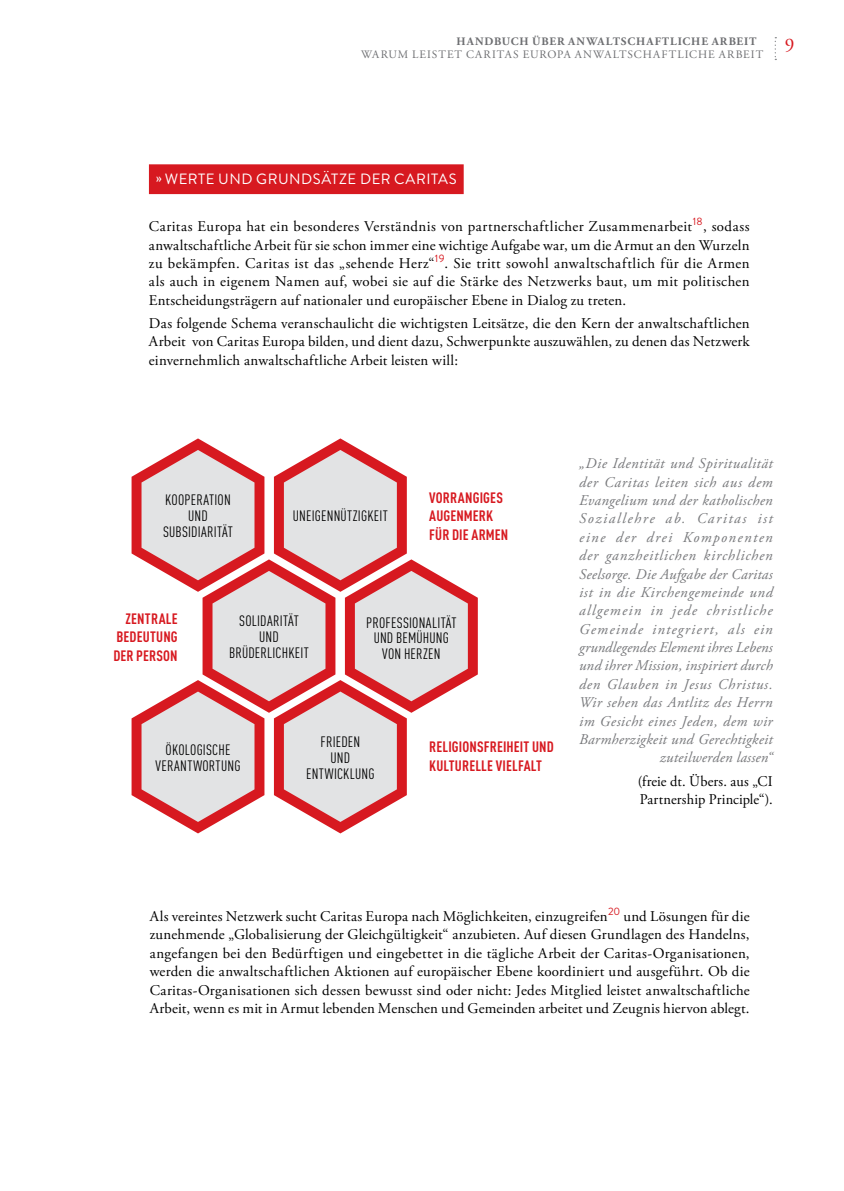
<style>
.page{position:relative;width:844px;height:1191px;background:#fff}
.page>*{position:absolute;margin:0;border:0;box-sizing:border-box;transform-origin:0 0}
.t1{font:19.25px "Adobe Garamond Pro";color:#d71920}
.t2{font:14.88px/18.4px "Adobe Garamond Pro";letter-spacing:.02em;color:#000;text-align:justify}
.t3{font:italic 14.88px/18.4px "Adobe Garamond Pro";letter-spacing:.035em;color:#77787b;text-align:right}
.t4{font:14.88px/15.8px "DIN Cond";letter-spacing:.015em;color:#000;text-align:center}
.t5{font:700 14.88px/18.4px "DIN Cond";letter-spacing:.01em;color:#d71920}
.t6{font:14.88px "Brandon Grotesque";letter-spacing:.035em;color:#fff}
.t7{font:11.38px "Adobe Garamond Pro";letter-spacing:.085em;color:#6d6e71}
.t8{font:700 11.38px "Adobe Garamond Pro";letter-spacing:.075em;color:#6d6e71}
</style>
<div class="page">
<svg style="left:774px;top:37px;width:2px;height:23px"></svg>
<svg style="left:131px;top:438px;width:346px;height:395px"></svg>
<div style="left:149px;top:164px;width:314px;height:30px;background:#d71920"></div>
<p class="t8" style="left:456px;top:35px;width:302px">HANDBUCH ÜBER ANWALTSCHAFTLICHE ARBEIT</p>
<p class="t7" style="left:361px;top:48px;width:403px">Warum leistet Caritas Europa anwaltschaftliche Arbeit</p>
<p class="t1" style="left:784px;top:33px;width:11px">9</p>
<p class="t6" style="left:156px;top:169px;width:302px">» WERTE UND GRUNDSÄTZE DER CARITAS</p>
<p class="t2" style="left:149px;top:218px;width:602px">Caritas Europa hat ein besonderes Verständnis von partnerschaftlicher Zusammenarbeit<sup>18</sup>, sodass anwaltschaftliche Arbeit für sie schon immer eine wichtige Aufgabe war, um die Armut an den Wurzeln zu bekämpfen. Caritas ist das „sehende Herz“<sup>19</sup>. Sie tritt sowohl anwaltschaftlich für die Armen als auch in eigenem Namen auf, wobei sie auf die Stärke des Netzwerks baut, um mit politischen Entscheidungsträgern auf nationaler und europäischer Ebene in Dialog zu treten.</p>
<p class="t2" style="left:149px;top:315px;width:602px">Das folgende Schema veranschaulicht die wichtigsten Leitsätze, die den Kern der anwaltschaftlichen Arbeit von Caritas Europa bilden, und dient dazu, Schwerpunkte auszuwählen, zu denen das Netzwerk einvernehmlich anwaltschaftliche Arbeit leisten will:</p>
<p class="t4" style="left:163px;top:492px;width:71px">KOOPERATION<br>UND<br>SUBSIDIARITÄT</p>
<p class="t4" style="left:293px;top:508px;width:96px">UNEIGENNÜTZIGKEIT</p>
<p class="t5" style="left:429px;top:488px;width:81px">VORRANGIGES<br>AUGENMERK<br>FÜR DIE ARMEN</p>
<p class="t5" style="left:113px;top:609px;width:66px;text-align:justify;text-indent:12px">ZENTRALE BEDEUTUNG DER PERSON</p>
<p class="t4" style="left:229px;top:613px;width:81px">SOLIDARITÄT<br>UND<br>BRÜDERLICHKEIT</p>
<p class="t4" style="left:366px;top:614px;width:92px">PROFESSIONALITÄT<br>UND BEMÜHUNG<br>VON HERZEN</p>
<p class="t4" style="left:155px;top:741px;width:86px">ÖKOLOGISCHE<br>VERANTWORTUNG</p>
<p class="t4" style="left:306px;top:734px;width:70px">FRIEDEN<br>UND<br>ENTWICKLUNG</p>
<p class="t5" style="left:429px;top:737px;width:126px">RELIGIONSFREIHEIT UND<br>KULTURELLE VIELFALT</p>
<p class="t3" style="left:579px;top:455px;width:195px">„Die Identität und Spiritualität der Caritas leiten sich aus dem<br>Evangelium und der katholischen<br>Soziallehre ab. Caritas ist eine der drei Komponenten der ganzheitlichen kirchlichen<br>Seelsorge. Die Aufgabe der Caritas ist in die Kirchengemeinde und allgemein in jede christliche<br>Gemeinde integriert, als ein grundlegendes Element ihres Lebens und ihrer Mission, inspiriert durch den Glauben in Jesus Christus.<br>Wir sehen das Antlitz des Herrn im Gesicht eines Jeden, dem wir<br>Barmherzigkeit und Gerechtigkeit zuteilwerden lassen“</p>
<p class="t2" style="left:637px;top:772px;width:136px">(freie dt. Übers. aus „CI<br>Partnership Principle“).</p>
<p class="t2" style="left:150px;top:907px;width:601px">Als vereintes Netzwerk sucht Caritas Europa nach Möglichkeiten, einzugreifen<sup>20</sup> und Lösungen für die zunehmende „Globalisierung der Gleichgültigkeit“ anzubieten. Auf diesen Grundlagen des Handelns, angefangen bei den Bedürftigen und eingebettet in die tägliche Arbeit der Caritas-Organisationen, werden die anwaltschaftlichen Aktionen auf europäischer Ebene koordiniert und ausgeführt. Ob die Caritas-Organisationen sich dessen bewusst sind oder nicht: Jedes Mitglied leistet anwaltschaftliche Arbeit, wenn es mit in Armut lebenden Menschen und Gemeinden arbeitet und Zeugnis hiervon ablegt.</p>
</div>
